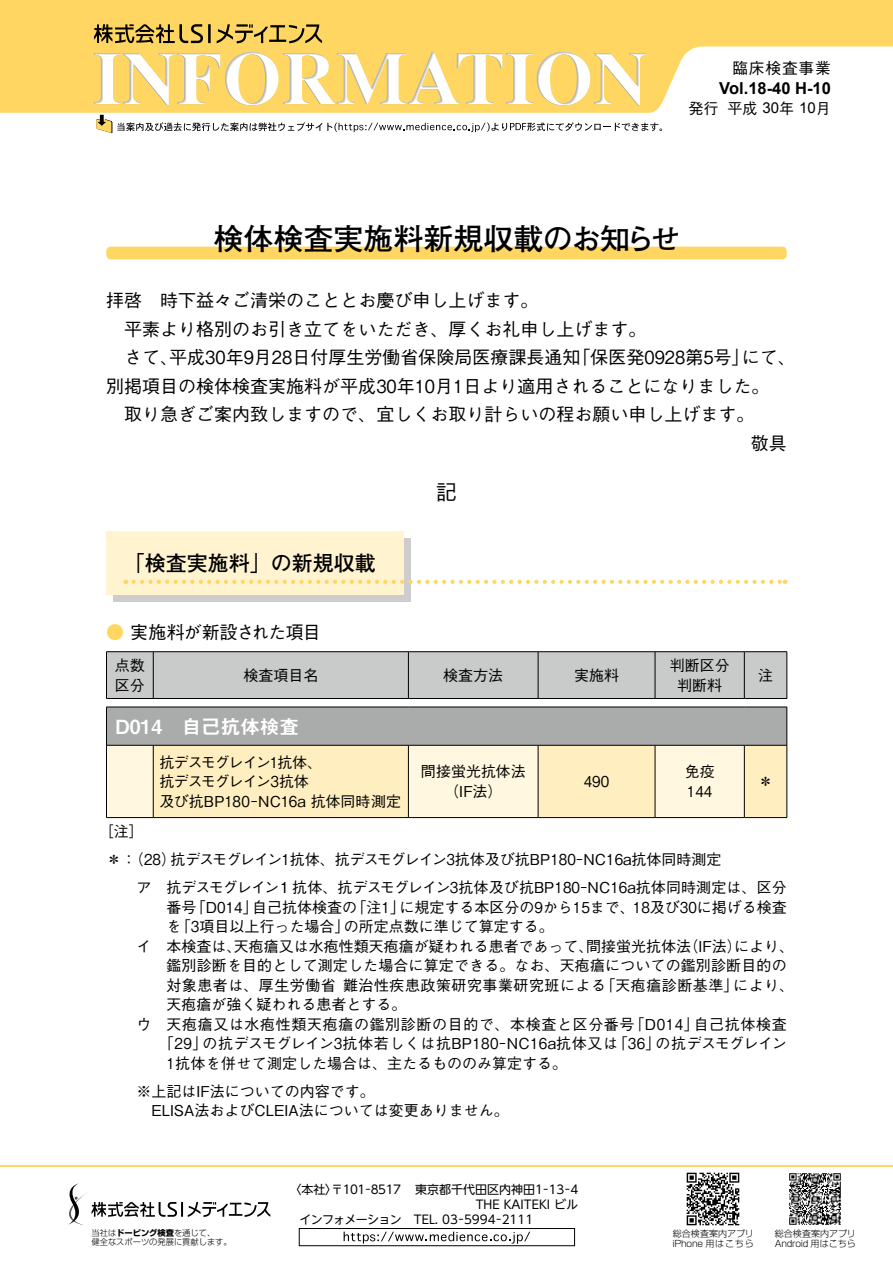
<style>
.page{position:relative;width:893px;height:1263px;background:#fff}
.page>*{position:absolute;margin:0;border:0;box-sizing:border-box;transform-origin:0 0}
.t1{font:700 30px "Futo Go B101 Pro";color:#000}
.t2{font:700 21px "Futo Go B101 Pro";color:#000}
.t3{font:500 21px "Gothic BBB Pro";color:#000}
.t4{font:19.5px "Midashi Go Pro MB31";color:#fff}
.t5{font:500 18px "Gothic BBB Pro";color:#000}
.t6{font:500 18px "Gothic BBB Pro";letter-spacing:-.04em;color:#000}
.t7{font:700 16.5px "Arial";color:#000}
.t8{font:500 15.75px "Gothic BBB Pro";letter-spacing:.05em;color:#000}
.t9{font:500 15px/19.5px "Gothic BBB Pro";color:#000}
.t10{font:500 15px "Gothic BBB Pro";letter-spacing:.02em;color:#000}
.t11{font:500 15px "Gothic BBB Pro";letter-spacing:.04em;color:#000}
.t12{font:500 15px/19.5px "Gothic BBB Pro";letter-spacing:-.045em;color:#000}
.t13{font:500 15px "Gothic BBB Pro";letter-spacing:.035em;color:#000}
.t14{font:500 15px "Gothic BBB Pro";color:#000;scale:.9 1}
.t15{font:12px "UD Shin Go NT Pro";color:#000}
.t16{font:300 9px/10.5px "Shin Go Pro";letter-spacing:-.005em;color:#000}
.t17{font:300 8.25px/9px "Shin Go Pro";color:#000}
.s1{font-family:"Arial";font-weight:400}
.s2{color:#ffd661}
.s3{font-weight:700}
</style>
<div class="page">
<div style="left:106px;top:247px;width:681px;height:12px;background:#ffd661;border-radius:4px"></div>
<svg style="left:0;top:0;width:893px;height:113px;fill:#ffd661"></svg>
<hr style="left:0;top:1165px;width:893px;height:2px;background:#ffd661">
<img style="left:686px;top:1172px;width:54px;height:54px">
<img style="left:789px;top:1173px;width:52px;height:52px">
<div style="left:113px;top:538px;width:297px;height:64px;background:#cdcdcd"></div>
<div style="left:106px;top:531px;width:298px;height:64px;background:#fff3d0"></div>
<svg style="left:134px;top:580px;width:652px;height:4px"></svg>
<div style="left:107px;top:652px;width:680px;height:46px;background:#c9caca"></div>
<div style="left:106px;top:707px;width:681px;height:38px;background:#aaabab"></div>
<div style="left:107px;top:746px;width:46px;height:71px;background:#fff7df"></div>
<svg style="left:154px;top:746px;width:633px;height:71px;background:#fef1ca"></svg>
<hr style="left:106px;top:651px;width:47px;height:1px;background:#000">
<hr style="left:106px;top:652px;width:1px;height:46px;background:#000">
<hr style="left:153px;top:651px;width:255px;height:1px;background:#000">
<hr style="left:153px;top:652px;width:1px;height:46px;background:#000">
<hr style="left:408px;top:651px;width:130px;height:1px;background:#000">
<hr style="left:408px;top:652px;width:1px;height:46px;background:#000">
<hr style="left:538px;top:651px;width:117px;height:1px;background:#000">
<hr style="left:538px;top:652px;width:1px;height:46px;background:#000">
<hr style="left:655px;top:651px;width:89px;height:1px;background:#000">
<hr style="left:655px;top:652px;width:1px;height:46px;background:#000">
<hr style="left:744px;top:651px;width:43px;height:1px;background:#000">
<hr style="left:744px;top:652px;width:1px;height:46px;background:#000">
<hr style="left:787px;top:652px;width:1px;height:46px;background:#000">
<hr style="left:408px;top:745px;width:1px;height:72px;background:#000">
<hr style="left:538px;top:745px;width:1px;height:72px;background:#000">
<hr style="left:655px;top:745px;width:1px;height:72px;background:#000">
<hr style="left:744px;top:745px;width:1px;height:72px;background:#000">
<hr style="left:787px;top:745px;width:1px;height:72px;background:#000">
<hr style="left:106px;top:745px;width:1px;height:72px;background:#000">
<hr style="left:153px;top:745px;width:1px;height:72px;background:#000">
<hr style="left:106px;top:707px;width:1px;height:38px;background:#000">
<hr style="left:787px;top:707px;width:1px;height:38px;background:#000">
<hr style="left:106px;top:745px;width:47px;height:1px;background:#000">
<hr style="left:153px;top:745px;width:255px;height:1px;background:#000">
<hr style="left:408px;top:745px;width:130px;height:1px;background:#000">
<hr style="left:538px;top:745px;width:117px;height:1px;background:#000">
<hr style="left:655px;top:745px;width:89px;height:1px;background:#000">
<hr style="left:744px;top:745px;width:43px;height:1px;background:#000">
<hr style="left:106px;top:817px;width:47px;height:1px;background:#000">
<hr style="left:153px;top:817px;width:255px;height:1px;background:#000">
<hr style="left:408px;top:817px;width:130px;height:1px;background:#000">
<hr style="left:538px;top:817px;width:117px;height:1px;background:#000">
<hr style="left:655px;top:817px;width:89px;height:1px;background:#000">
<hr style="left:744px;top:817px;width:43px;height:1px;background:#000">
<hr style="left:106px;top:698px;width:47px;height:1px;background:#000">
<hr style="left:153px;top:698px;width:255px;height:1px;background:#000">
<hr style="left:408px;top:698px;width:130px;height:1px;background:#000">
<hr style="left:538px;top:698px;width:117px;height:1px;background:#000">
<hr style="left:655px;top:698px;width:89px;height:1px;background:#000">
<hr style="left:744px;top:698px;width:43px;height:1px;background:#000">
<hr style="left:106px;top:707px;width:47px;height:1px;background:#000">
<hr style="left:153px;top:707px;width:255px;height:1px;background:#000">
<hr style="left:408px;top:707px;width:130px;height:1px;background:#000">
<hr style="left:538px;top:707px;width:117px;height:1px;background:#000">
<hr style="left:655px;top:707px;width:89px;height:1px;background:#000">
<hr style="left:744px;top:707px;width:43px;height:1px;background:#000">
<svg style="left:91px;top:24px;width:571px;height:109px"></svg>
<svg style="left:68px;top:1183px;width:202px;height:43px"></svg>
<div style="left:299px;top:1228px;width:276px;height:18px;border:1px solid #000"></div>
<svg style="left:344px;top:1231px;width:186px;height:12px"></svg>
<p class="t8" style="left:732px;top:55px;width:100px">臨床検査事業</p>
<p class="t7" style="left:719px;top:78px;width:113px">Vol.18-40 H-10</p>
<p class="t9" style="left:688px;top:96px;width:144px">発行 平成 <span class="s1">30</span>年 <span class="s1">10</span>月</p>
<h1 class="t1" style="left:213px;top:215px;width:469px">検体検査実施料新規収載のお知らせ</h1>
<p class="t5" style="left:106px;top:286px;width:433px">拝啓　時下益々ご清栄のこととお慶び申し上げます。</p>
<p class="t5" style="left:106px;top:314px;width:541px">　平素より格別のお引き立てをいただき、厚くお礼申し上げます。</p>
<p class="t5" style="left:106px;top:343px;width:691px">　さて、平成30年9月28日付厚生労働省保険局医療課長通知「保医発0928第5号」にて、</p>
<p class="t5" style="left:106px;top:371px;width:665px">別掲項目の検体検査実施料が平成30年10月1日より適用されることになりました。</p>
<p class="t5" style="left:106px;top:400px;width:649px">　取り急ぎご案内致しますので、宜しくお取り計らいの程お願い申し上げます。</p>
<p class="t5" style="left:751px;top:428px;width:37px">敬具</p>
<h2 class="t2" style="left:124px;top:547px;width:254px">「検査実施料」の新規収載</h2>
<h2 class="t3" style="left:436px;top:475px;width:22px">記</h2>
<p class="t6" style="left:106px;top:618px;width:216px"><span class="s2">●</span> 実施料が新設された項目</p>
<p class="t9" style="left:115px;top:654px;width:31px">点数区分</p>
<p class="t9" style="left:243px;top:663px;width:76px">検査項目名</p>
<p class="t9" style="left:443px;top:663px;width:61px">検査方法</p>
<p class="t9" style="left:574px;top:663px;width:46px">実施料</p>
<p class="t9" style="left:670px;top:654px;width:61px;text-align:center">判断区分判断料</p>
<p class="t9" style="left:758px;top:663px;width:16px">注</p>
<h3 class="t4" style="left:115px;top:710px;width:185px">D014　自己抗体検査</h3>
<p class="t12" style="left:160px;top:750px;width:243px">抗デスモグレイン1抗体、<br>抗デスモグレイン3抗体<br>及び抗BP180－NC16a 抗体同時測定</p>
<p class="t9" style="left:421px;top:760px;width:106px;text-align:center">間接蛍光抗体法（IF法）</p>
<p class="t14" style="left:584px;top:769px;width:30px">490</p>
<p class="t9" style="left:685px;top:760px;width:31px">免疫<br>144</p>
<p class="t9" style="left:758px;top:770px;width:16px">＊</p>
<p class="t9" style="left:99px;top:820px;width:46px">［注］</p>
<p class="t9" style="left:106px;top:848px;width:617px">＊：（28）抗デスモグレイン1抗体、抗デスモグレイン3抗体及び抗BP180－NC16a抗体同時測定</p>
<p class="t9" style="left:136px;top:876px;width:652px">ア　 抗デスモグレイン１抗体、抗デスモグレイン3抗体及び抗BP180－NC16a抗体同時測定は、区分</p>
<p class="t9" style="left:166px;top:895px;width:622px">番号「D014」自己抗体検査の「注1」に規定する本区分の9から15まで、18及び30に掲げる検査</p>
<p class="t9" style="left:166px;top:915px;width:389px">を「3項目以上行った場合」の所定点数に準じて算定する。</p>
<p class="t9" style="left:136px;top:934px;width:659px">イ　 本検査は、天疱瘡又は水疱性類天疱瘡が疑われる患者であって、間接蛍光抗体法（IF法）により、</p>
<p class="t9" style="left:166px;top:954px;width:622px">鑑別診断を目的として測定した場合に算定できる。なお、天疱瘡についての鑑別診断目的の</p>
<p class="t13" style="left:166px;top:973px;width:629px">対象患者は、厚生労働省 難治性疾患政策研究事業研究班による「天疱瘡診断基準」により、</p>
<p class="t9" style="left:166px;top:993px;width:241px">天疱瘡が強く疑われる患者とする。</p>
<p class="t11" style="left:136px;top:1012px;width:652px">ウ　 天疱瘡又は水疱性類天疱瘡の鑑別診断の目的で、本検査と区分番号「D014」自己抗体検査</p>
<p class="t10" style="left:159px;top:1031px;width:629px">「29」の抗デスモグレイン3抗体若しくは抗BP180－NC16a抗体又は「36」の抗デスモグレイン</p>
<p class="t14" style="left:166px;top:1051px;width:447px">1抗体を併せて測定した場合は、主たるもののみ算定する。</p>
<p class="t9" style="left:151px;top:1079px;width:359px;text-indent:-15px">※ 上記はIF法についての内容です。<br>ELISA法およびCLEIA法については変更ありません。</p>
<p class="t17" style="left:92px;top:1227px;width:142px">当社は<span class="s3">ドーピング検査</span>を通じて、<br>健全なスポーツの発展に貢献します。</p>
<p class="t15" style="left:289px;top:1179px;width:290px">〈本社〉〒101－8517 東京都千代田区内神田1－13－4</p>
<p class="t15" style="left:476px;top:1194px;width:104px">THE KAITEKI ビル</p>
<p class="t15" style="left:299px;top:1209px;width:235px">インフォメーション TEL. 03－5994－2111</p>
<p class="t16" style="left:673px;top:1227px;width:83px">総合検査案内アプリiPhone 用はこちら</p>
<p class="t16" style="left:775px;top:1227px;width:83px">総合検査案内アプリ<br>Android 用はこちら</p>
</div>
